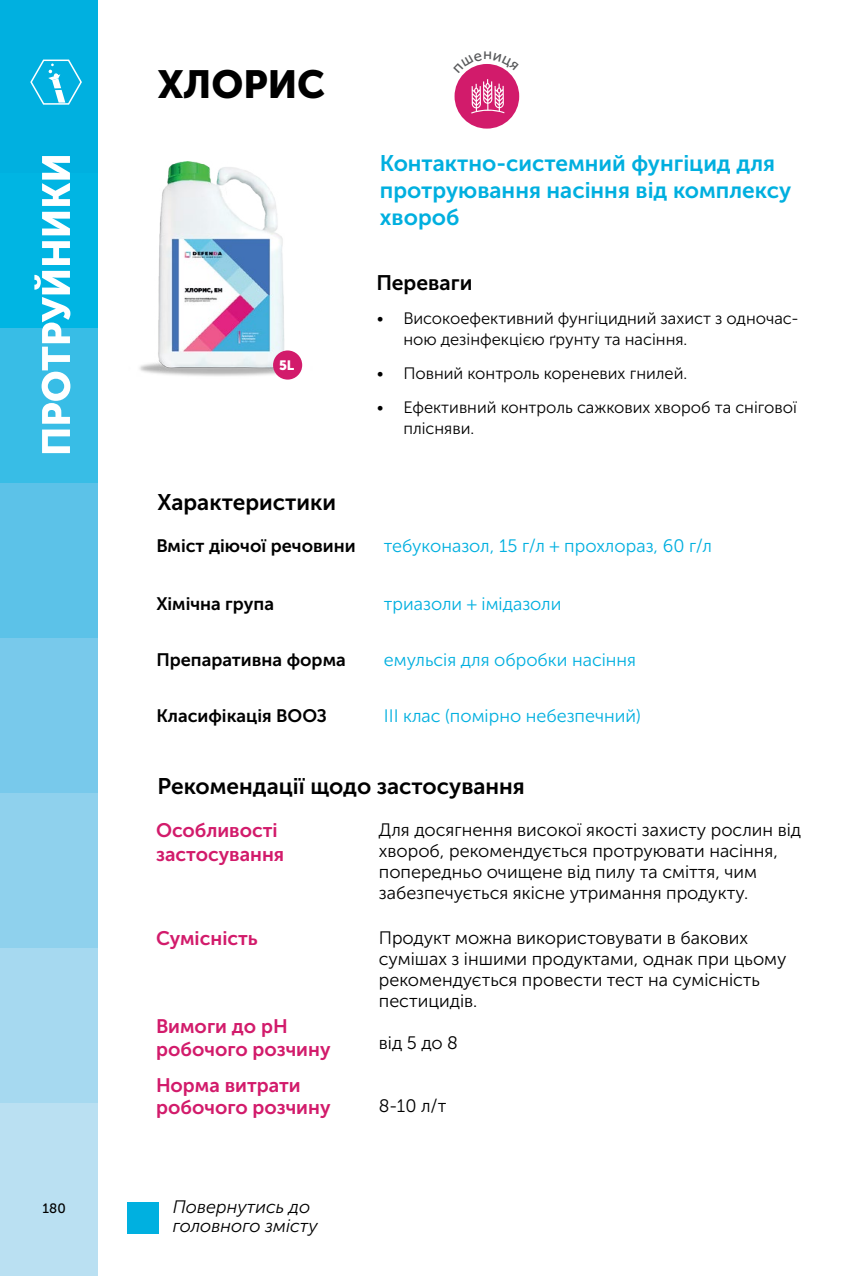
<style>
.page{position:relative;width:851px;height:1276px;background:#fff}
.page>*{position:absolute;margin:0;border:0;box-sizing:border-box;transform-origin:0 0}
.t1{font:39px "Museo Sans Cyrl 900";color:#000}
.t2{font:22.5px/27px "Museo Sans Cyrl 700";color:#00afdf}
.t3{font:22.5px "Museo Sans Cyrl 700";color:#000}
.t4{font:21px "Museo Sans Cyrl 700";color:#000}
.t5{font:19.5px/22.5px "Museo Sans Cyrl 700";color:#d21b6b}
.t6{font:18px/21px "Museo Sans Cyrl 300";color:#000}
.t7{font:18px "Museo Sans Cyrl 300";color:#00afdf}
.t8{font:18px "Museo Sans Cyrl 700";color:#000}
.t9{font:italic 18px/19.5px "Museo Sans Cyrl 300";color:#000}
.t10{font:16.5px/21px "Museo Sans Cyrl 300";color:#000}
.t11{font:13.5px "Museo Sans Cyrl 500";color:#000}
.t12{font:13.5px "Museo Sans Cyrl 900";color:#fff}
</style>
<div class="page">
<div style="left:0;top:0;width:98px;height:173px;background:#00b0e0"></div>
<div style="left:0;top:173px;width:98px;height:155px;background:#00b5e3"></div>
<div style="left:0;top:328px;width:98px;height:155px;background:#38bde6"></div>
<div style="left:0;top:483px;width:98px;height:155px;background:#5cc2e8"></div>
<div style="left:0;top:638px;width:98px;height:155px;background:#78c9eb"></div>
<div style="left:0;top:793px;width:98px;height:155px;background:#8fd1ed"></div>
<div style="left:0;top:948px;width:98px;height:154px;background:#a6d9f0"></div>
<div style="left:0;top:1102px;width:98px;height:174px;background:#bae0f2"></div>
<svg style="left:34px;top:156px;width:36px;height:297px"></svg>
<svg style="left:30px;top:59px;width:52px;height:46px"></svg>
<div style="left:128px;top:1202px;width:31px;height:31px;background:#00b0e0"></div>
<img style="left:139px;top:161px;width:164px;height:218px">
<div style="left:454px;top:64px;width:65px;height:65px;background:#d21b6b;border-radius:50%"></div>
<svg style="left:471px;top:79px;width:33px;height:35px"></svg>
<div style="left:273px;top:350px;width:29px;height:29px;background:#d21b6b;border-radius:50%"></div>
<svg style="left:464px;top:64px;width:45px;height:9px"></svg>
<h1 class="t1" style="left:158px;top:62px;width:169px">ХЛОРИС</h1>
<p class="t12" style="left:279px;top:358px;width:17px">5L</p>
<p class="t3" style="left:157px;top:490px;width:180px">Характеристики</p>
<p class="t2" style="left:380px;top:150px;width:413px">Контактно-системний фунгіцид для протруювання насіння від комплексу хвороб</p>
<p class="t4" style="left:376px;top:271px;width:98px">Переваги</p>
<p class="t10" style="left:403px;top:308px;width:396px;text-indent:-27px">• Високоефективний фунгiцидний захист з одночас&shy;ною дезінфекцiєю ґрунту та насіння.</p>
<p class="t10" style="left:376px;top:363px;width:312px">• Повний контроль кореневих гнилей.</p>
<p class="t10" style="left:403px;top:396px;width:395px;text-indent:-27px">• Ефективний контроль сажкових хвороб та снiгової плiсняви.</p>
<p class="t8" style="left:156px;top:536px;width:201px">Вміст діючої речовини</p>
<p class="t7" style="left:384px;top:536px;width:329px">тебуконазол, 15 г/л + прохлораз, 60 г/л</p>
<p class="t8" style="left:156px;top:593px;width:119px">Хімічна група</p>
<p class="t7" style="left:384px;top:593px;width:179px">триазоли + імідазоли</p>
<p class="t8" style="left:156px;top:649px;width:191px">Препаративна форма</p>
<p class="t7" style="left:384px;top:650px;width:254px">емульсія для обробки насіння</p>
<p class="t8" style="left:156px;top:705px;width:172px">Класифікація ВООЗ</p>
<p class="t7" style="left:384px;top:706px;width:258px">ІІІ клас (помірно небезпечний)</p>
<p class="t3" style="left:157px;top:773px;width:369px">Рекомендації щодо застосування</p>
<p class="t5" style="left:156px;top:819px;width:130px;line-height:23.4px">Особливості застосування</p>
<p class="t6" style="left:379px;top:819px;width:424px">Для досягнення високої якості захисту рослин від хвороб, рекомендується протруювати насіння, попередньо очищене від пилу та сміття, чим забезпечується якісне утримання продукту.</p>
<p class="t5" style="left:156px;top:927px;width:103px">Сумісність</p>
<p class="t6" style="left:379px;top:927px;width:409px">Продукт можна використовувати в бакових сумішах з іншими продуктами, однак при цьому рекомендується провести тест на сумісність пестицидів.</p>
<p class="t5" style="left:156px;top:1015px;width:176px">Вимоги до рН робочого розчину</p>
<p class="t6" style="left:379px;top:1032px;width:81px">від 5 до 8</p>
<p class="t5" style="left:156px;top:1074px;width:176px">Норма витрати робочого розчину</p>
<p class="t11" style="left:43px;top:1200px;width:25px">180</p>
<p class="t9" style="left:173px;top:1197px;width:147px">Повернутись до головного змісту</p>
<p class="t6" style="left:379px;top:1095px;width:69px">8-10 л/т</p>
</div>
